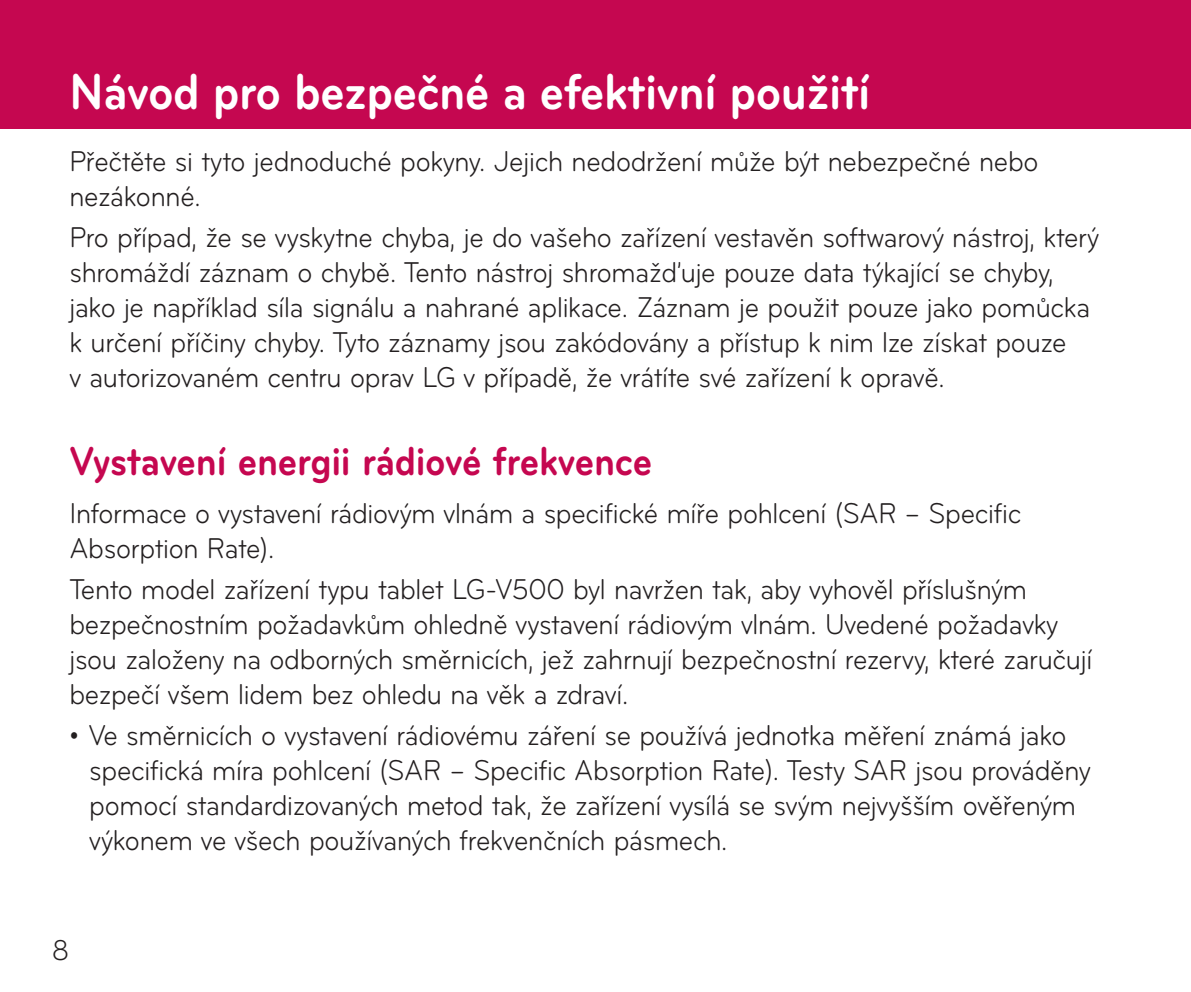
<style>
.page{position:relative;width:1191px;height:992px;background:#fff}
.page>*{position:absolute;margin:0;border:0;box-sizing:border-box;transform-origin:0 0}
.Head_01_TOC{font:700 52.5px "Bryant LG";letter-spacing:-.01em;color:#fff;scale:.9 1}
.Head_02{font:700 42px "Bryant LG";letter-spacing:-.01em;color:#c50750;scale:.9 1}
.main{font:29.75px/35px "Bryant LG";letter-spacing:-.01em;color:#231f20;scale:.9 1}
</style>
<div class="page">
<div style="left:0;top:0;width:1190px;height:129px;background:#c50750"></div>
<p class="Head_01_TOC" style="left:69px;top:59px;width:891px">Návod pro bezpečné a efektivní použití</p>
<p class="main" style="left:69px;top:144px;width:1078px">Přečtěte si tyto jednoduché pokyny. Jejich nedodržení může být nebezpečné nebo nezákonné.</p>
<p class="main" style="left:69px;top:220px;width:1145px">Pro případ, že se vyskytne chyba, je do vašeho zařízení vestavěn softwarový nástroj, který shromáždí záznam o chybě. Tento nástroj shromažďuje pouze data týkající se chyby, jako je například síla signálu a nahrané aplikace. Záznam je použit pouze jako pomůcka k určení příčiny chyby. Tyto záznamy jsou zakódovány a přístup k nim lze získat pouze<br>v autorizovaném centru oprav LG v případě, že vrátíte své zařízení k opravě.</p>
<p class="Head_02" style="left:69px;top:435px;width:649px">Vystavení energii rádiové frekvence</p>
<p class="main" style="left:69px;top:496px;width:1059px">Informace o vystavení rádiovým vlnám a specifické míře pohlcení (SAR – Specific<br>Absorption Rate).</p>
<p class="main" style="left:69px;top:572px;width:1138px">Tento model zařízení typu tablet LG-V500 byl navržen tak, aby vyhověl příslušným bezpečnostním požadavkům ohledně vystavení rádiovým vlnám. Uvedené požadavky jsou založeny na odborných směrnicích, jež zahrnují bezpečnostní rezervy, které zaručují bezpečí všem lidem bez ohledu na věk a zdraví.</p>
<p class="main" style="left:89px;top:718px;width:1114px;text-indent:-20px">• Ve směrnicích o vystavení rádiovému záření se používá jednotka měření známá jako specifická míra pohlcení (SAR – Specific Absorption Rate). Testy SAR jsou prováděny pomocí standardizovaných metod tak, že zařízení vysílá se svým nejvyšším ověřeným výkonem ve všech používaných frekvenčních pásmech.</p>
<p class="main" style="left:52px;top:933px;width:21px">8</p>
</div>
